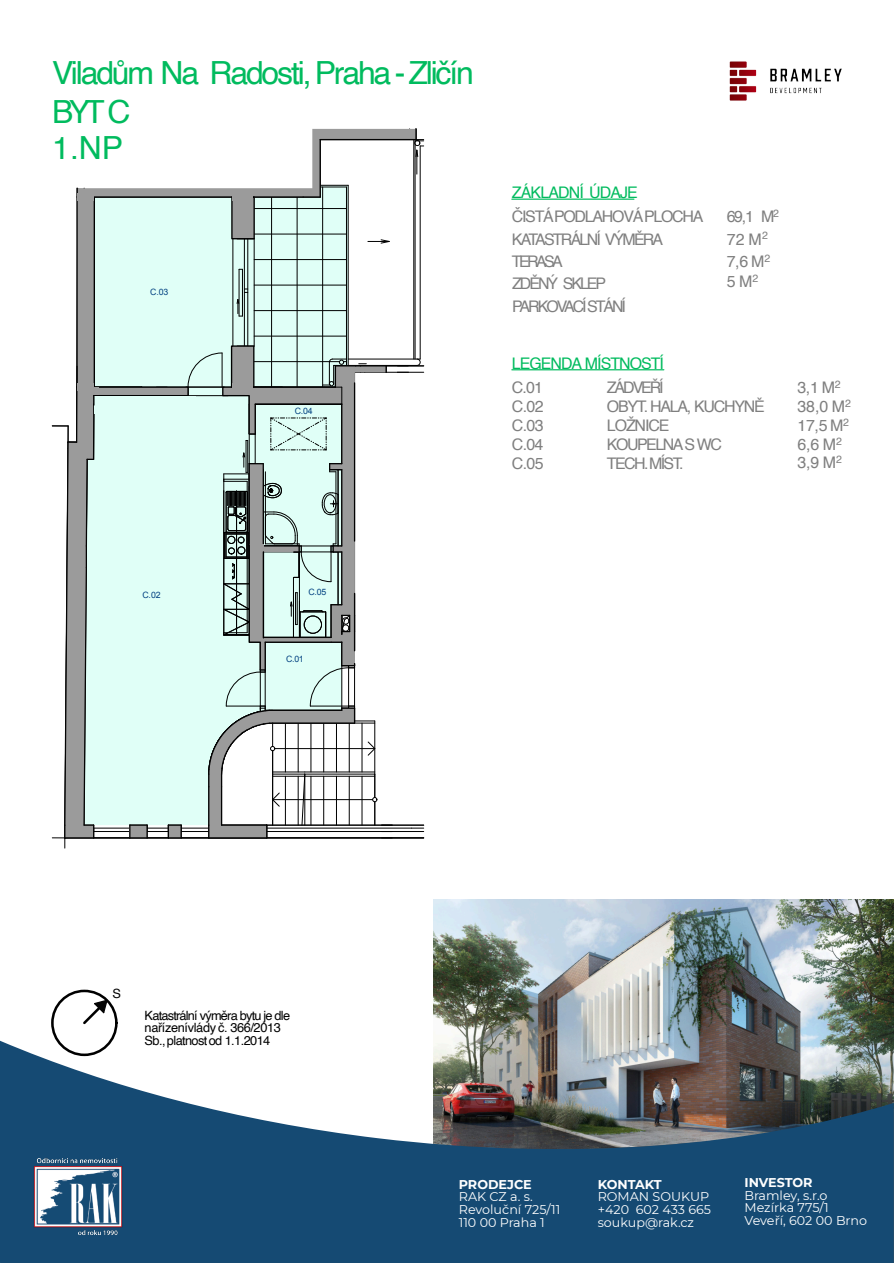
<style>
.page{position:relative;width:894px;height:1263px;background:#fff}
.page>*{position:absolute;margin:0;border:0;box-sizing:border-box;transform-origin:0 0}
.t1{font:31.95px/39.2px "Helvetica";letter-spacing:-.065em;color:#00bb5e}
.t2{font:15.9px/17.9px "Helvetica";letter-spacing:-.095em;color:#7f7f7f}
.t3{font:15.9px "Helvetica";letter-spacing:-.06em;color:#00bb5e}
.t4{font:15.9px/23.4px "Helvetica";letter-spacing:-.125em;color:#7f7f7f}
.t5{font:15.9px "Helvetica";letter-spacing:-.075em;color:#7f7f7f}
.t6{font:15.9px "Helvetica";letter-spacing:-.13em;color:#7f7f7f}
.t7{font:15.9px "Helvetica";letter-spacing:-.07em;color:#7f7f7f}
.t8{font:12.75px/12.8px "Montserrat";color:#fff}
.t9{font:12.75px/12.3px "Helvetica";letter-spacing:-.045em;color:#000}
.t10{font:700 12.75px "Montserrat";color:#fff}
.t11{font:8.7px "Arial";letter-spacing:-.02em;color:#004080}
</style>
<div class="page">
<img style="left:433px;top:899px;width:460px;height:142px">
<svg style="left:0;top:1041px;width:893px;height:222px;fill:#154a73"></svg>
<img style="left:25px;top:1152px;width:105px;height:89px">
<svg style="left:83px;top:999px;width:25px;height:26px"></svg>
<div style="left:51px;top:990px;width:67px;height:66px;border:3px solid #000;border-radius:50%"></div>
<hr style="left:511px;top:199px;width:122px;height:1px;background:#00bb5e">
<hr style="left:511px;top:369px;width:152px;height:1px;background:#00bb5e">
<svg style="left:52px;top:129px;width:371px;height:719px"></svg>
<hr style="left:262px;top:552px;width:2px;height:86px;background:#000">
<div style="left:89px;top:388px;width:9px;height:7px;background:#9b9b9b"></div>
<div style="left:78px;top:384px;width:16px;height:7px;background:#9b9b9b"></div>
<div style="left:78px;top:193px;width:16px;height:8px;background:#9b9b9b"></div>
<div style="left:232px;top:193px;width:21px;height:8px;background:#9b9b9b"></div>
<div style="left:232px;top:384px;width:21px;height:7px;background:#9b9b9b"></div>
<img style="left:729px;top:61px;width:113px;height:40px">
<h1 class="t1" style="left:52px;top:55px;width:423px">Viladům Na Radosti, Praha - Zličín<br>BYT C</h1>
<h1 class="t1" style="left:52px;top:130px;width:72px">1.NP</h1>
<p class="t11" style="left:150px;top:288px;width:20px">C.03</p>
<p class="t11" style="left:142px;top:591px;width:20px">C.02</p>
<p class="t11" style="left:294px;top:408px;width:20px">C.04</p>
<p class="t11" style="left:308px;top:589px;width:20px">C.05</p>
<p class="t11" style="left:286px;top:656px;width:19px">C.01</p>
<p class="t9" style="left:112px;top:988px;width:10px">S</p>
<p class="t9" style="left:144px;top:1010px;width:147px">Katastrální výměra bytu je dle nařízení vlády č. 366/2013<br>Sb., platnost od 1.1.2014</p>
<p class="t3" style="left:511px;top:186px;width:127px">ZÁKLADNÍ ÚDAJE</p>
<p class="t2" style="left:511px;top:208px;width:193px">ČISTÁ PODLAHOVÁ PLOCHA</p>
<p class="t2" style="left:726px;top:208px;width:54px">69,1 M<sup>2</sup></p>
<p class="t2" style="left:511px;top:231px;width:153px">KATASTRÁLNÍ VÝMĚRA</p>
<p class="t2" style="left:726px;top:231px;width:43px">72 M<sup>2</sup></p>
<p class="t2" style="left:511px;top:254px;width:52px">TERASA</p>
<p class="t2" style="left:726px;top:253px;width:45px;line-height:19.6px">7,6 M<sup>2<br></sup>5 M<sup>2</sup></p>
<p class="t4" style="left:512px;top:273px;width:115px">ZDĚNÝ SKLEP<br>PARKOVACÍSTÁNÍ</p>
<p class="t3" style="left:511px;top:357px;width:154px">LEGENDA MÍSTNOSTÍ</p>
<p class="t2" style="left:511px;top:379px;width:33px">C.01</p>
<p class="t6" style="left:606px;top:381px;width:58px">ZÁDVEŘÍ</p>
<p class="t2" style="left:797px;top:379px;width:45px">3,1 M<sup>2</sup></p>
<p class="t2" style="left:511px;top:399px;width:33px">C.02</p>
<p class="t5" style="left:606px;top:400px;width:159px">OBYT. HALA, KUCHYNĚ</p>
<p class="t2" style="left:797px;top:399px;width:55px">38,0 M<sup>2</sup></p>
<p class="t2" style="left:511px;top:418px;width:33px">C.03</p>
<p class="t7" style="left:606px;top:419px;width:64px">LOŽNICE</p>
<p class="t2" style="left:797px;top:418px;width:53px">17,5 M<sup>2</sup></p>
<p class="t2" style="left:511px;top:437px;width:33px">C.04</p>
<p class="t2" style="left:606px;top:437px;width:116px">KOUPELNA S WC</p>
<p class="t2" style="left:797px;top:437px;width:46px">6,6 M<sup>2<br></sup>3,9 M<sup>2</sup></p>
<p class="t2" style="left:511px;top:456px;width:33px">C.05</p>
<p class="t2" style="left:606px;top:456px;width:78px">TECH.MÍST.</p>
<p class="t10" style="left:458px;top:1176px;width:74px">PRODEJCE</p>
<p class="t8" style="left:458px;top:1190px;width:103px">RAK CZ a. s.<br>Revoluční 725/11<br>110 00 Praha 1</p>
<p class="t10" style="left:597px;top:1176px;width:65px">KONTAKT</p>
<p class="t8" style="left:597px;top:1190px;width:115px">ROMAN SOUKUP +420 602 433 665 soukup@rak.cz</p>
<p class="t10" style="left:744px;top:1174px;width:69px">INVESTOR</p>
<p class="t8" style="left:744px;top:1188px;width:124px">Bramley, s.r.o<br>Mezírka 775/1<br>Veveří, 602 00 Brno</p>
</div>
